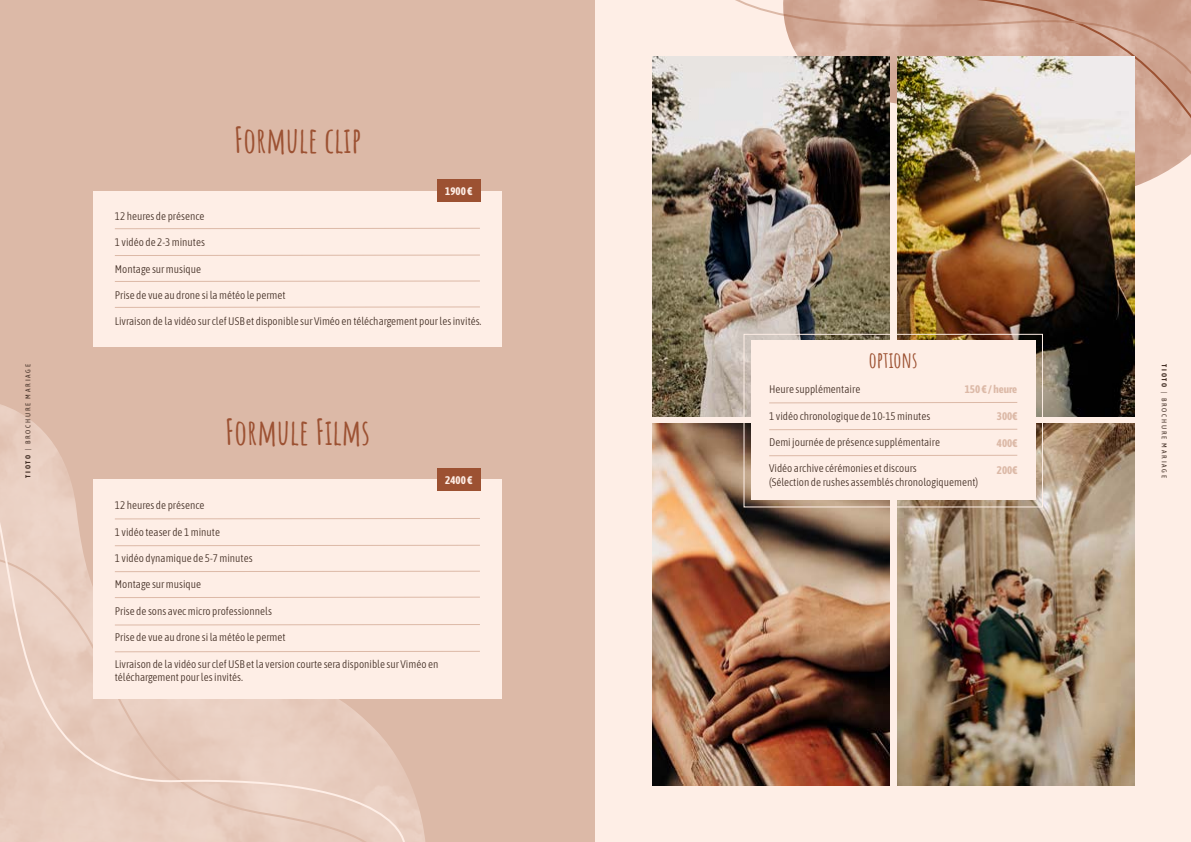
<style>
.page{position:relative;width:1191px;height:842px;background:#fff}
.page>*{position:absolute;margin:0;border:0;box-sizing:border-box;transform-origin:0 0}
.t1{font:700 35px "Amatic SC";color:#9c5132}
.t2{font:700 22px "Amatic SC";color:#9c5132}
.t3{font:300 11px/13.2px "Asap Condensed";color:#422e24}
.t4{font:700 11px "Asap Condensed";color:#dcb9a7}
.t5{font:700 11px "Asap Condensed";color:#feeee6}
.t6{font:7px "Asap Condensed";letter-spacing:.26em;color:#422e24}
.s1{font-weight:700}
</style>
<div class="page">
<div style="left:0;top:0;width:595px;height:842px;background:#dcb9a7"></div>
<div style="left:595px;top:0;width:596px;height:842px;background:#feeee6"></div>
<img style="left:782px;top:0;width:409px;height:199px">
<img style="left:0;top:404px;width:425px;height:438px">
<svg style="left:0;top:465px;width:406px;height:377px"></svg>
<div style="left:94px;top:191px;width:408px;height:156px;background:#feeee6"></div>
<div style="left:94px;top:479px;width:408px;height:220px;background:#feeee6"></div>
<div style="left:437px;top:180px;width:44px;height:22px;background:#9c5132"></div>
<div style="left:437px;top:468px;width:44px;height:23px;background:#9c5132"></div>
<svg style="left:115px;top:228px;width:365px;height:1px"></svg>
<svg style="left:115px;top:255px;width:365px;height:1px"></svg>
<svg style="left:115px;top:280px;width:365px;height:2px"></svg>
<svg style="left:115px;top:306px;width:365px;height:2px"></svg>
<svg style="left:115px;top:518px;width:365px;height:1px"></svg>
<svg style="left:115px;top:545px;width:365px;height:1px"></svg>
<svg style="left:115px;top:571px;width:365px;height:1px"></svg>
<svg style="left:115px;top:597px;width:365px;height:1px"></svg>
<svg style="left:115px;top:624px;width:365px;height:1px"></svg>
<svg style="left:115px;top:651px;width:365px;height:1px"></svg>
<img style="left:652px;top:57px;width:237px;height:359px">
<img style="left:897px;top:57px;width:237px;height:359px">
<img style="left:897px;top:423px;width:237px;height:362px">
<img style="left:652px;top:423px;width:237px;height:362px">
<div style="left:750px;top:341px;width:285px;height:159px;background:#feeee6"></div>
<svg style="left:769px;top:402px;width:248px;height:1px"></svg>
<svg style="left:769px;top:429px;width:248px;height:1px"></svg>
<div style="left:743px;top:334px;width:300px;height:173px;border:1px solid #feeee6"></div>
<svg style="left:769px;top:455px;width:248px;height:1px"></svg>
<h1 class="t1" style="left:234px;top:113px;width:129px">Formule clip</h1>
<p class="t5" style="left:445px;top:183px;width:29px">1900 €</p>
<p class="t3" style="left:115px;top:209px;width:91px">12 heures de présence</p>
<p class="t3" style="left:115px;top:235px;width:92px">1 vidéo de 2-3 minutes</p>
<p class="t3" style="left:115px;top:262px;width:88px">Montage sur musique</p>
<p class="t3" style="left:115px;top:288px;width:172px">Prise de vue au drone si la météo le permet</p>
<p class="t3" style="left:115px;top:314px;width:368px">Livraison de la vidéo sur clef USB et disponible sur Viméo en téléchargement pour les invités.</p>
<h2 class="t2" style="left:869px;top:343px;width:50px">options</h2>
<p class="t6" style="left:23px;top:478px;width:115px;rotate:-90deg"><span class="s1">TIOTO</span> | BROCHURE MARIAGE</p>
<p class="t6" style="left:1169px;top:364px;width:115px;rotate:90deg"><span class="s1">TIOTO</span> | BROCHURE MARIAGE</p>
<p class="t4" style="left:964px;top:381px;width:54px">150 € / heure</p>
<p class="t4" style="left:996px;top:408px;width:22px">300€</p>
<p class="t4" style="left:996px;top:435px;width:22px">400€</p>
<p class="t4" style="left:996px;top:462px;width:22px">200€</p>
<p class="t3" style="left:769px;top:382px;width:93px">Heure supplémentaire</p>
<p class="t3" style="left:769px;top:408px;width:163px">1 vidéo chronologique de 10-15 minutes</p>
<p class="t3" style="left:769px;top:435px;width:172px">Demi journée de présence supplémentaire</p>
<p class="t3" style="left:769px;top:461px;width:210px">Vidéo archive cérémonies et discours<br>(Sélection de rushes assemblés chronologiquement)</p>
<h1 class="t1" style="left:225px;top:405px;width:147px">Formule Films</h1>
<p class="t5" style="left:445px;top:472px;width:29px">2400 €</p>
<p class="t3" style="left:115px;top:498px;width:91px">12 heures de présence</p>
<p class="t3" style="left:115px;top:524px;width:107px">1 vidéo teaser de 1 minute</p>
<p class="t3" style="left:115px;top:551px;width:139px">1 vidéo dynamique de 5-7 minutes</p>
<p class="t3" style="left:115px;top:577px;width:88px">Montage sur musique</p>
<p class="t3" style="left:115px;top:604px;width:159px">Prise de sons avec micro professionnels</p>
<p class="t3" style="left:115px;top:630px;width:172px">Prise de vue au drone si la météo le permet</p>
<p class="t3" style="left:115px;top:656px;width:325px">Livraison de la vidéo sur clef USB et la version courte sera disponible sur Viméo en téléchargement pour les invités.</p>
</div>
